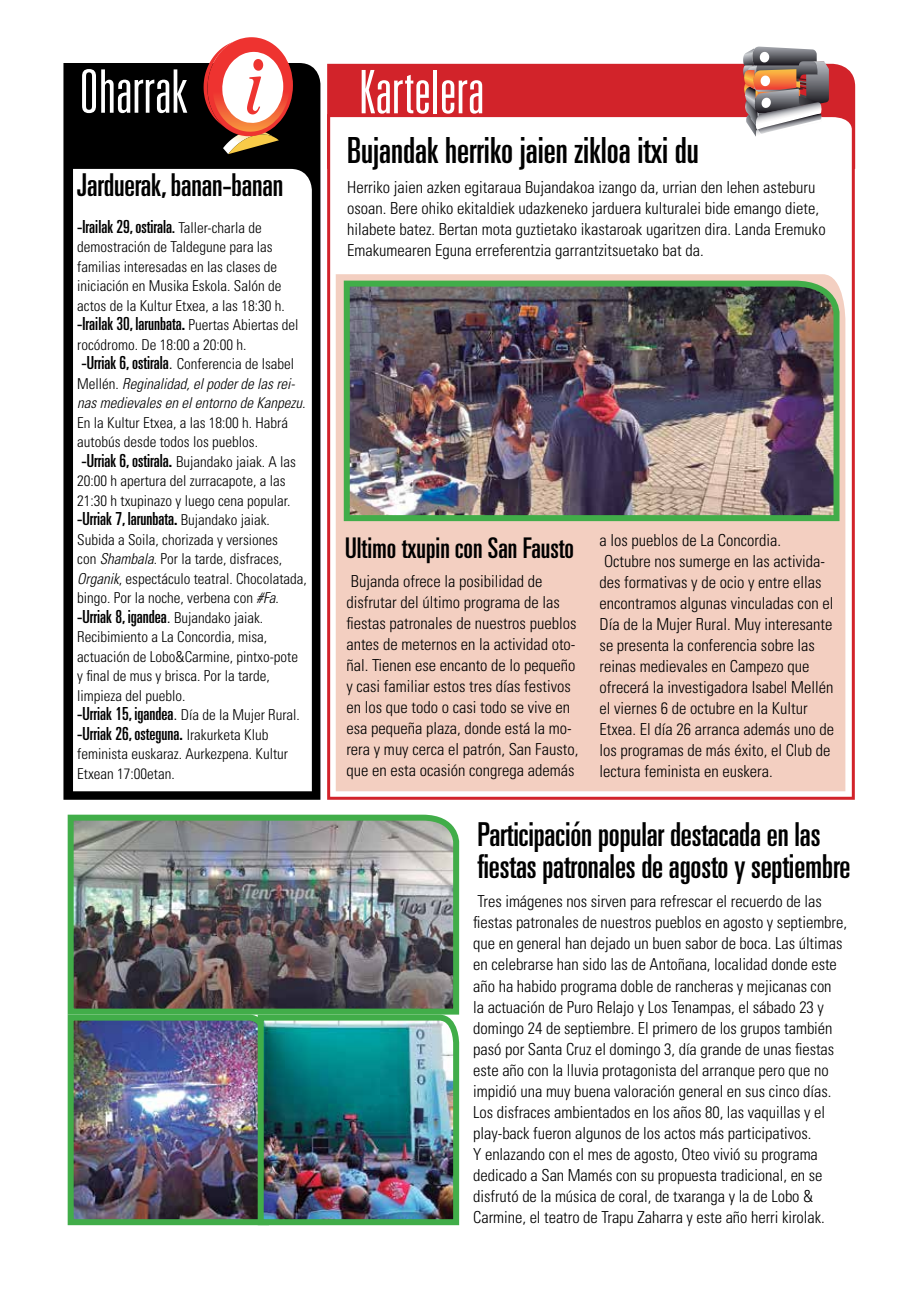
<style>
.page{position:relative;width:919px;height:1289px;background:#fff}
.page>*{position:absolute;margin:0;border:0;box-sizing:border-box;transform-origin:0 0}
.t1{font:300 ultra-condensed 60px "Univers LT Std";color:#fff}
.t2{font:ultra-condensed 36px "Univers LT Std";color:#000}
.t3{font:ultra-condensed 33px/31.5px "Univers LT Std";letter-spacing:-.005em;color:#000}
.t4{font:ultra-condensed 31.5px "Univers LT Std";letter-spacing:-.005em;color:#000}
.t5{font:ultra-condensed 28.5px "Univers LT Std";color:#000}
.t6{font:ultra-condensed 18px "Univers LT Std";color:#000}
.t7{font:300 condensed 16.5px/21px "Univers LT Std";color:#000}
.t8{font:300 condensed 15px/19.5px "Univers LT Std";color:#000}
.t9{font:italic 300 condensed 15px/19.5px "Univers LT Std";color:#000}
.s1{font-size:15px}
.s2{font-weight:300;font-stretch:condensed;font-size:15px}
.s3{font-style:normal}
.s4{font-weight:400;font-style:normal;font-stretch:ultra-condensed;font-size:18px}
.s5{font-style:normal;font-size:18px}
.s6{font-weight:400;font-stretch:ultra-condensed;font-size:18px}
.s7{font-style:italic}
.s8{font-weight:300;font-stretch:condensed}
.s9{font-size:18px}
</style>
<div class="page">
<div style="left:327px;top:63px;width:529px;height:50px;background:#d2232a"></div>
<svg style="left:327px;top:113px;width:529px;height:687px"></svg>
<div style="left:336px;top:274px;width:509px;height:517px;background:#f3cfc1"></div>
<svg style="left:743px;top:47px;width:85px;height:101px"></svg>
<div style="left:63px;top:63px;width:257px;height:736px;background:#000"></div>
<svg style="left:73px;top:169px;width:239px;height:622px"></svg>
<svg style="left:203px;top:37px;width:90px;height:117px"></svg>
<img style="left:67px;top:814px;width:393px;height:197px">
<img style="left:341px;top:277px;width:501px;height:247px">
<img style="left:67px;top:1011px;width:393px;height:215px">
<h1 class="t1" style="left:79px;top:60px;width:111px">Oharrak</h1>
<h3 class="t4" style="left:77px;top:167px;width:208px">Jarduerak, banan-banan</h3>
<p class="t6" style="left:77px;top:216px;width:186px">-Irailak 29, ostirala<span class="s1">.</span> <span class="s2">Taller-charla de</span></p>
<p class="t8" style="left:77px;top:237px;width:209px">demostración de Taldegune para las familias interesadas en las clases de iniciación en Musika Eskola. Salón de actos de la Kultur Etxea, a las 18:30 h.</p>
<p class="t6" style="left:77px;top:313px;width:223px">-Irailak 30, larunbata. <span class="s2">Puertas Abiertas del</span></p>
<p class="t9" style="left:77px;top:335px;width:230px"><span class="s3">rocódromo. De 18:00 a 20:00 h.<br></span><span class="s4">-Urriak 6, ostirala</span><span class="s5">.</span> <span class="s3">Conferencia de Isabel Mellén.</span> Reginalidad, el poder de las rei&shy;nas medievales en el entorno de Kanpezu.</p>
<p class="t8" style="left:77px;top:412px;width:220px">En la Kultur Etxea, a las 18:00 h. Habrá autobús desde todos los pueblos. <span class="s6">-Urriak 6, ostirala.</span> Bujandako jaiak. A las 20:00 h apertura del zurracapote, a las 21:30 h txupinazo y luego cena popular.</p>
<p class="t6" style="left:77px;top:508px;width:194px">-Urriak 7, larunbata. <span class="s2">Bujandako jaiak.</span></p>
<p class="t8" style="left:77px;top:529px;width:231px">Subida a Soila, chorizada y versiones<br>con <span class="s7">Shambala</span>. Por la tarde, disfraces, <span class="s7">Organik</span>, espectáculo teatral. Chocolatada, bingo. Por la noche, verbena con <span class="s7">#Fa</span>.</p>
<p class="t6" style="left:77px;top:606px;width:187px">-Urriak 8, igandea<span class="s8">.</span> <span class="s2">Bujandako jaiak.</span></p>
<p class="t8" style="left:77px;top:627px;width:224px">Recibimiento a La Concordia, misa, actuación de Lobo&amp;Carmine, pintxo-pote y final de mus y brisca. Por la tarde, limpieza del pueblo.<br><span class="s6">-Urriak 15, igandea</span><span class="s9">.</span> Día de la Mujer Rural.</p>
<p class="t6" style="left:77px;top:723px;width:193px">-Urriak 26, osteguna. <span class="s2">Irakurketa Klub</span></p>
<p class="t8" style="left:77px;top:744px;width:212px">feminista euskaraz. Aurkezpena. Kultur<br>Etxean 17:00etan.</p>
<h1 class="t1" style="left:358px;top:61px;width:127px">Kartelera</h1>
<h2 class="t2" style="left:347px;top:130px;width:353px">Bujandak herriko jaien zikloa itxi du</h2>
<p class="t7" style="left:347px;top:177px;width:480px">Herriko jaien azken egitaraua Bujandakoa izango da, urrian den lehen asteburu osoan. Bere ohiko ekitaldiek udazkeneko jarduera kulturalei bide emango diete, hilabete batez. Bertan mota guztietako ikastaroak ugaritzen dira. Landa Eremuko Emakumearen Eguna erreferentzia garrantzitsuetako bat da.</p>
<h3 class="t5" style="left:345px;top:531px;width:230px">Ultimo txupin con San Fausto</h3>
<p class="t7" style="left:346px;top:570px;width:233px">Bujanda ofrece la posibilidad de disfrutar del último programa de las fiestas patronales de nuestros pueblos antes de meternos en la actividad oto&shy;ñal. Tienen ese encanto de lo pequeño y casi familiar estos tres días festivos en los que todo o casi todo se vive en esa pequeña plaza, donde está la mo&shy;rera y muy cerca el patrón, San Fausto, que en esta ocasión congrega además</p>
<p class="t7" style="left:599px;top:529px;width:236px">a los pueblos de La Concordia.<br>Octubre nos sumerge en las activida&shy;des formativas y de ocio y entre ellas encontramos algunas vinculadas con el Día de la Mujer Rural. Muy interesante se presenta la conferencia sobre las reinas medievales en Campezo que ofrecerá la investigadora Isabel Mellén el viernes 6 de octubre en la Kultur Etxea. El día 26 arranca además uno de los programas de más éxito, el Club de lectura feminista en euskera.</p>
<h3 class="t3" style="left:477px;top:818px;width:374px">Participación popular destacada en las fiestas patronales de agosto y septiembre</h3>
<p class="t7" style="left:473px;top:891px;width:375px">Tres imágenes nos sirven para refrescar el recuerdo de las fiestas patronales de nuestros pueblos en agosto y septiembre, que en general han dejado un buen sabor de boca. Las últimas en celebrarse han sido las de Antoñana, localidad donde este año ha habido programa doble de rancheras y mejicanas con<br>la actuación de Puro Relajo y Los Tenampas, el sábado 23 y domingo 24 de septiembre. El primero de los grupos también pasó por Santa Cruz el domingo 3, día grande de unas fiestas este año con la lluvia protagonista del arranque pero que no impidió una muy buena valoración general en sus cinco días.<br>Los disfraces ambientados en los años 80, las vaquillas y el play-back fueron algunos de los actos más participativos.<br>Y enlazando con el mes de agosto, Oteo vivió su programa dedicado a San Mamés con su propuesta tradicional, en se disfrutó de la música de coral, de txaranga y la de Lobo &amp; Carmine, el teatro de Trapu Zaharra y este año herri kirolak.</p>
</div>
